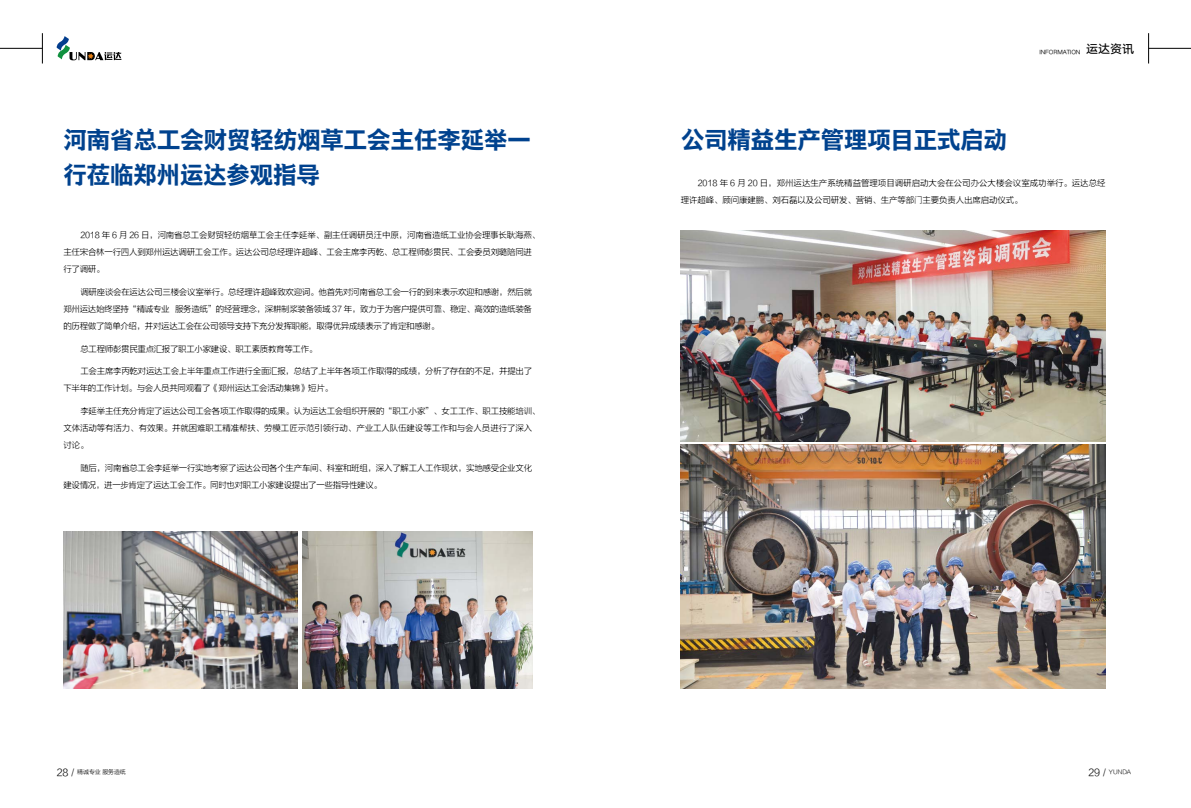
<style>
.page{position:relative;width:1191px;height:808px;background:#fff}
.page>*{position:absolute;margin:0;border:0;box-sizing:border-box;transform-origin:0 0}
.t1{font:24px/34.8px "HY Tie Xian Hei GEJ";letter-spacing:-.03em;color:#00428e}
.t2{font:12px "HY Qi Hei FZS";color:#000}
.t3{font:8.5px/17px "FZLTXHK";letter-spacing:-.035em;color:#000}
.t4{font:8.5px/17px "FZLTXHK";letter-spacing:-.015em;color:#000}
.t5{font:8.5px/17px "FZLTXHK";letter-spacing:-.01em;color:#000}
.t6{font:6px "FZLTXHK";letter-spacing:-.02em;color:#000}
.t7{font:6px "HY Qi Hei EZS";letter-spacing:-.02em;color:#000}
.s1{font-size:10px}
</style>
<div class="page">
<img style="left:63px;top:531px;width:234px;height:157px">
<img style="left:302px;top:531px;width:230px;height:157px">
<img style="left:680px;top:231px;width:425px;height:210px">
<img style="left:680px;top:445px;width:425px;height:243px">
<h1 class="t1" style="left:63px;top:121px;width:469px">河南省总工会财贸轻纺烟草工会主任李延举一行莅临郑州运达参观指导</h1>
<p class="t3" style="left:63px;top:227px;width:478px;text-indent:17px">2018 年 6 月 26 日，河南省总工会财贸轻纺烟草工会主任李延举、副主任调研员汪中原，河南省造纸工业协会理事长耿海燕、主任宋合林一行四人到郑州运达调研工会工作。运达公司总经理许超峰、工会主席李丙乾、总工程师彭贯民、工会委员刘璐陪同进行了调研。</p>
<p class="t3" style="left:63px;top:284px;width:470px;text-align:justify;text-indent:17px">调研座谈会在运达公司三楼会议室举行。总经理许超峰致欢迎词。他首先对河南省总工会一行的到来表示欢迎和感谢，然后就郑州运达始终坚持“精诚专业 服务造纸”的经营理念，深耕制浆装备领域 37 年，致力于为客户提供可靠、稳定、高效的造纸装备的历程做了简单介绍，并对运达工会在公司领导支持下充分发挥职能，取得优异成绩表示了肯定和感谢。</p>
<p class="t3" style="left:80px;top:340px;width:238px">总工程师彭贯民重点汇报了职工小家建设、职工素质教育等工作。</p>
<p class="t3" style="left:63px;top:363px;width:470px;text-indent:17px">工会主席李丙乾对运达工会上半年重点工作进行全面汇报，总结了上半年各项工作取得的成绩，分析了存在的不足，并提出了下半年的工作计划。与会人员共同观看了《郑州运达工会活动集锦》短片。</p>
<p class="t4" style="left:63px;top:403px;width:478px;text-indent:17px">李延举主任充分肯定了运达公司工会各项工作取得的成果。认为运达工会组织开展的“职工小家”、女工工作、职工技能培训、文体活动等有活力、有效果。并就困难职工精准帮扶、劳模工匠示范引领行动、产业工人队伍建设等工作和与会人员进行了深入讨论。</p>
<p class="t3" style="left:63px;top:459px;width:470px;text-indent:17px">随后，河南省总工会李延举一行实地考察了运达公司各个生产车间、科室和班组，深入了解工人工作现状，实地感受企业文化建设情况，进一步肯定了运达工会工作。同时也对职工小家建设提出了一些指导性建议。</p>
<h1 class="t1" style="left:680px;top:121px;width:328px">公司精益生产管理项目正式启动</h1>
<h2 class="t2" style="left:1086px;top:42px;width:49px">运达资讯</h2>
<p class="t7" style="left:1039px;top:49px;width:42px">INFORMATION</p>
<p class="t5" style="left:680px;top:175px;width:426px;text-indent:17px">2018 年 6 月 20 日，郑州运达生产系统精益管理项目调研启动大会在公司办公大楼会议室成功举行。运达总经理许超峰、顾问康建鹏、刘石磊以及公司研发、营销、生产等部门主要负责人出席启动仪式。</p>
<p class="t6" style="left:57px;top:769px;width:71px"><span class="s1">28 /</span> 精诚专业 服务造纸</p>
<p class="t6" style="left:1088px;top:769px;width:44px"><span class="s1">29 /</span> YUNDA</p>
</div>
